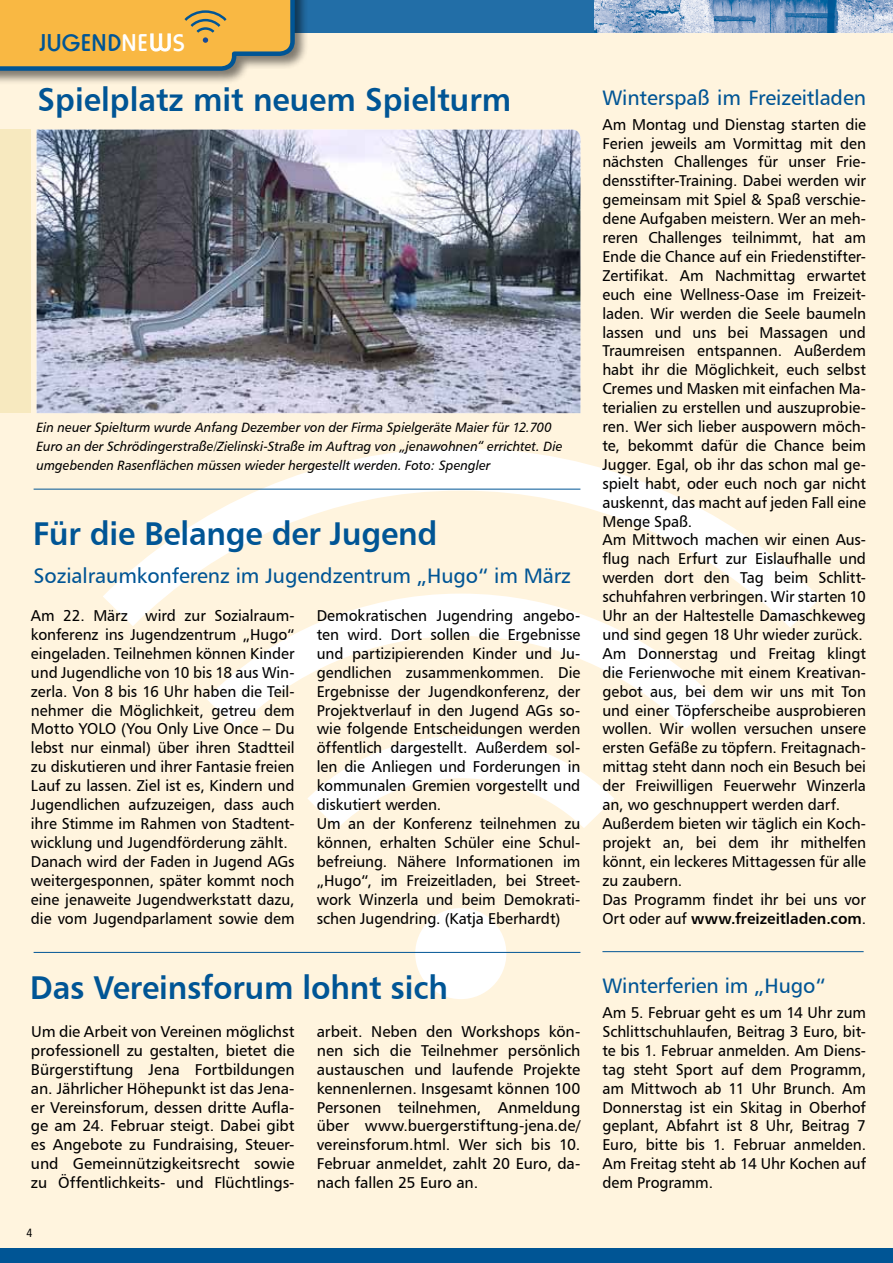
<style>
.page{position:relative;width:893px;height:1263px;background:#fff}
.page>*{position:absolute;margin:0;border:0;box-sizing:border-box;transform-origin:0 0}
.t1{font:33px "Humanist 777 BT Bold B";letter-spacing:-.005em;color:#005595;scale:.95 1}
.t2{font:500 25.2px "Horatio D";color:#005595}
.t3{font:21px "Humanist 777 BT Roman B";letter-spacing:-.005em;color:#005595}
.t4{font:15.75px/18.9px "Humanist 777 BT Roman B";letter-spacing:-.005em;color:#000}
.t5{font:15.75px "Humanist 777 BT Bold B";color:#000}
.t6{font:13.5px/18.9px "Humanist 777 BT Italic B";letter-spacing:.005em;color:#000;scale:.95 1}
.t7{font:12px "Humanist 777 BT Roman Condensed B";color:#000}
.s1{color:#fff}
.s2{font-family:"Humanist 777 BT Roman B"}
</style>
<div class="page">
<div style="left:0;top:25px;width:893px;height:1224px;background:#fff4de"></div>
<svg style="left:33px;top:448px;width:787px;height:380px"></svg>
<div style="left:415px;top:908px;width:91px;height:91px;background:#fff;border-radius:50%"></div>
<div style="left:0;top:0;width:693px;height:33px;background:#226ea7"></div>
<div style="left:0;top:0;width:309px;height:85px;background:#000;opacity:.5"></div>
<div style="left:0;top:130px;width:30px;height:283px;background:#f7e9bf"></div>
<img style="left:37px;top:130px;width:543px;height:283px">
<div style="left:0;top:1249px;width:893px;height:14px;background:#005595"></div>
<img style="left:594px;top:0;width:298px;height:33px">
<svg style="left:892px;top:0;width:1px;height:33px"></svg>
<hr style="left:34px;top:952px;width:546px;height:1px;background:#005595">
<hr style="left:34px;top:489px;width:546px;height:1px;background:#005595">
<hr style="left:602px;top:951px;width:262px;height:1px;background:#005595">
<svg style="left:0;top:0;width:297px;height:73px;background:#ddae52"></svg>
<hr style="left:892px;top:176px;width:1px;height:388px;background:#f7e9bf">
<h2 class="t2" style="left:40px;top:28px;width:146px">JUGEND<span class="s1">NE S</span></h2>
<h1 class="t1" style="left:38px;top:78px;width:500px">Spielplatz mit neuem Spielturm</h1>
<p class="t6" style="left:37px;top:418px;width:555px">Ein neuer Spielturm wurde Anfang Dezember von der Firma Spielgeräte Maier für 12.700<br>Euro an der Schrödingerstraße/Zielinski-Straße im Auftrag von „jenawohnen“ errichtet. Die umgebenden Rasenflächen müssen wieder hergestellt werden. Foto: Spengler</p>
<h1 class="t1" style="left:33px;top:513px;width:427px">Für die Belange der Jugend</h1>
<h3 class="t3" style="left:34px;top:563px;width:539px">Sozialraumkonferenz im Jugendzentrum „Hugo“ im März</h3>
<p class="t4" style="left:31px;top:606px;width:265px">Am 22. März wird zur Sozialraum&shy;konferenz ins Jugendzentrum „Hugo“ eingeladen. Teilnehmen können Kinder und Jugendliche von 10 bis 18 aus Win&shy;zerla. Von 8 bis 16 U hr haben die Teil&shy;nehmer die Möglichkeit, getreu dem Motto YOLO (You Only Live Once – Du lebst nur einmal) über ihren Stadtteil zu diskutieren und ihrer Fantasie freien Lauf zu lassen. Ziel ist es, Kindern und Jugendlichen aufzuzeigen, dass auch ihre Stimme im Rahmen von Stadtent&shy;wicklung und Jugendförderung zählt.<br>Danach wird der Faden in Jugend AGs weitergesponnen, später kommt noch eine jenaweite Jugendwerkstatt dazu, die vom Jugendparlament sowie dem</p>
<p class="t4" style="left:317px;top:606px;width:265px">Demokratischen Jugendring angebo&shy;ten wird. Dort sollen die Ergebnisse und partizipierenden Kinder und Ju&shy;gendlichen zusammenkommen. Die Ergebnisse der Jugendkonferenz, der Projektverlauf in den Jugend AGs so&shy;wie folgende Entscheidungen werden öffentlich dargestellt. Außerdem sol&shy;len die Anliegen und Forderungen in kommunalen Gremien vorgestellt und diskutiert werden.<br>U m an der Konferenz teilnehmen zu können, erhalten Schüler eine Schul&shy;befreiung. Nähere I nformationen im „Hugo“, im Freizeitladen, bei Street&shy;work Winzerla und beim Demokrati&shy;schen Jugendring. (Katja Eberhardt)</p>
<h1 class="t1" style="left:30px;top:967px;width:441px">Das Vereinsforum lohnt sich</h1>
<p class="t4" style="left:317px;top:1022px;width:265px;text-align:justify">arbeit. Neben den Workshops kön&shy;nen sich die Teilnehmer persönlich austauschen und laufende Projekte kennenlernen. I nsgesamt können 100<br>Personen teilnehmen, Anmeldung über www.buergerstiftung-jena.de/ vereinsforum.html. Wer sich bis 10.<br>Februar anmeldet, zahlt 20 Euro, da&shy;nach fallen 25 Euro an.</p>
<p class="t4" style="left:31px;top:1022px;width:265px;text-align:justify">U m die Arbeit von Vereinen möglichst professionell zu gestalten, bietet die Bürgerstiftung Jena Fortbildungen an. Jährlicher Höhepunkt ist das Jena&shy;er Vereinsforum, dessen dritte Aufla&shy;ge am 24. Februar steigt. Dabei gibt es Angebote zu Fundraising, Steuer&shy;und Gemeinnützigkeitsrecht sowie zu Öffentlichkeits- und Flüchtlings-</p>
<p class="t7" style="left:27px;top:1226px;width:7px">4</p>
<h3 class="t3" style="left:602px;top:84px;width:265px">Winterspaß im Freizeitladen</h3>
<p class="t4" style="left:602px;top:114px;width:265px">Am Montag und Dienstag starten die Ferien jeweils am Vormittag mit den nächsten Challenges für unser Frie&shy;densstifter-Training. Dabei werden wir gemeinsam mit Spiel &amp; Spaß verschie&shy;dene Aufgaben meistern. Wer an meh&shy;reren Challenges teilnimmt, hat am Ende die Chance auf ein Friedenstifter-Zertifikat. Am Nachmittag erwartet euch eine Wellness-Oase im Freizeit&shy;laden. Wir werden die Seele baumeln lassen und uns bei Massagen und Traumreisen entspannen. Außerdem habt ihr die Möglichkeit, euch selbst Cremes und Masken mit einfachen Ma&shy;terialien zu erstellen und auszuprobie&shy;ren. Wer sich lieber auspowern möch&shy;te, bekommt dafür die Chance beim Jugger. Egal, ob ihr das schon mal ge&shy;spielt habt, oder euch noch gar nicht auskennt, das macht auf jeden Fall eine Menge Spaß.<br>Am Mittwoch machen wir einen Aus&shy;flug nach Erfurt zur Eislaufhalle und werden dort den Tag beim Schlitt&shy;schuhfahren verbringen. Wir starten 10<br>U hr an der Haltestelle Damaschkeweg und sind gegen 18 U hr wieder zurück.<br>Am Donnerstag und Freitag klingt die Ferienwoche mit einem Kreativan&shy;gebot aus, bei dem wir uns mit Ton und einer Töpferscheibe ausprobieren wollen. Wir wollen versuchen unsere ersten Gefäße zu töpfern. Freitagnach&shy;mittag steht dann noch ein Besuch bei der Freiwilligen Feuerwehr Winzerla an, wo geschnuppert werden darf.<br>Außerdem bieten wir täglich ein Koch&shy;projekt an, bei dem ihr mithelfen könnt, ein leckeres Mittagessen für alle zu zaubern.<br>Das Programm findet ihr bei uns vor</p>
<p class="t5" style="left:602px;top:908px;width:265px"><span class="s2">Ort oder auf</span> www.freizeitladen.com<span class="s2">.</span></p>
<h3 class="t3" style="left:602px;top:973px;width:225px">Winterferien im „Hugo“</h3>
<p class="t4" style="left:602px;top:1003px;width:265px;text-align:justify">Am 5. Februar geht es um 14 U hr zum Schlittschuhlaufen, Beitrag 3 Euro, bit&shy;te bis 1. Februar anmelden. Am Diens&shy;tag steht Sport auf dem Programm, am Mittwoch ab 11 U hr Brunch. Am Donnerstag ist ein Skitag in Oberhof geplant, Abfahrt ist 8 U hr, Beitrag 7<br>Euro, bitte bis 1. Februar anmelden.<br>Am Freitag steht ab 14 U hr Kochen auf dem Programm.</p>
</div>
